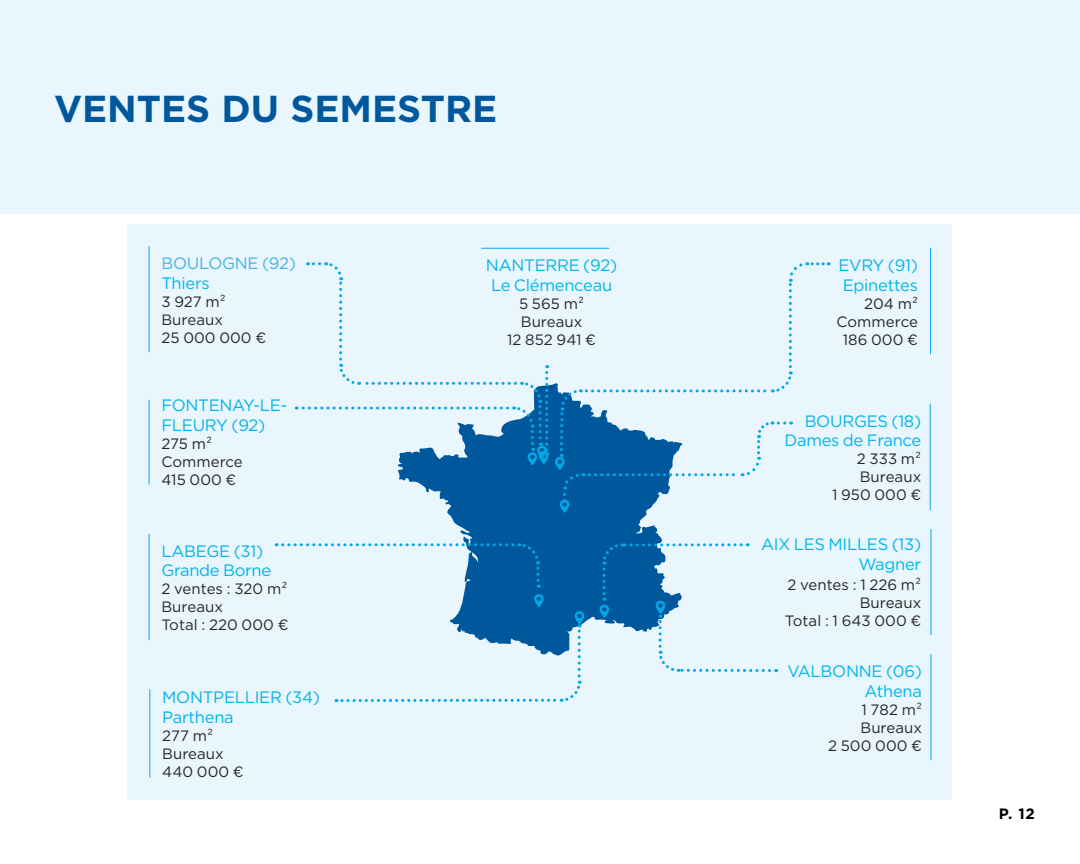
<style>
.page{position:relative;width:1080px;height:864px;background:#fff}
.page>*{position:absolute;margin:0;border:0;box-sizing:border-box;transform-origin:0 0}
.t1{font:700 37.5px "Gotham";color:#00589c}
.t2{font:16.5px/19.8px "Gotham";letter-spacing:-.015em;color:#00b4ec}
.t3{font:16.5px "Gotham";letter-spacing:-.015em;color:#40b3e7}
.t4{font:15px/18px "Gotham";letter-spacing:.005em;color:#262626;text-align:right}
.t5{font:700 15px "Gotham";color:#000}
</style>
<div class="page">
<div style="left:0;top:0;width:1080px;height:214px;background:#eaf6fe"></div>
<div style="left:128px;top:224px;width:824px;height:575px;background:#eaf6fe"></div>
<svg style="left:398px;top:383px;width:269px;height:240px;fill:#00589c"></svg>
<svg style="left:560px;top:500px;width:9px;height:13px"></svg>
<svg style="left:519px;top:542px;width:21px;height:46px"></svg>
<svg style="left:276px;top:543px;width:237px;height:3px"></svg>
<hr style="left:930px;top:404px;width:1px;height:106px;background:#00a8e7">
<hr style="left:931px;top:529px;width:1px;height:106px;background:#00a8e7">
<hr style="left:149px;top:690px;width:1px;height:87px;background:#00a8e7">
<hr style="left:149px;top:246px;width:1px;height:106px;background:#00a8e7">
<hr style="left:149px;top:400px;width:1px;height:84px;background:#00a8e7">
<hr style="left:482px;top:248px;width:127px;height:1px;background:#00a8e7">
<hr style="left:149px;top:534px;width:1px;height:106px;background:#00a8e7">
<svg style="left:336px;top:594px;width:248px;height:108px"></svg>
<svg style="left:555px;top:262px;width:274px;height:232px"></svg>
<hr style="left:930px;top:248px;width:1px;height:106px;background:#00a8e7">
<hr style="left:931px;top:654px;width:1px;height:106px;background:#00a8e7">
<svg style="left:296px;top:262px;width:253px;height:203px"></svg>
<svg style="left:600px;top:542px;width:170px;height:130px"></svg>
<h1 class="t1" style="left:54px;top:84px;width:445px">VENTES DU SEMESTRE</h1>
<p class="t3" style="left:161px;top:252px;width:136px">BOULOGNE (92)</p>
<p class="t2" style="left:161px;top:273px;width:50px">Thiers</p>
<p class="t4" style="left:161px;top:292px;width:106px;text-align:left">3 927 m²<br>Bureaux<br>25 000 000 €</p>
<p class="t2" style="left:161px;top:395px;width:127px">FONTENAY-LE-<br>FLEURY (92)</p>
<p class="t4" style="left:161px;top:435px;width:83px;text-align:left">275 m²<br>Commerce<br>415 000 €</p>
<p class="t2" style="left:161px;top:541px;width:111px">LABEGE (31)<br>Grande Borne</p>
<p class="t4" style="left:161px;top:580px;width:129px;text-align:left">2 ventes : 320 m²<br>Bureaux<br>Total : 220 000 €</p>
<p class="t2" style="left:162px;top:687px;width:159px">MONTPELLIER (34)<br>Parthena</p>
<p class="t4" style="left:162px;top:726px;width:83px;text-align:left">277 m²<br>Bureaux<br>440 000 €</p>
<p class="t2" style="left:486px;top:255px;width:133px;text-align:center">NANTERRE (92)<br>Le Clémenceau</p>
<p class="t4" style="left:507px;top:295px;width:90px;text-align:center">5 565 m²<br>Bureaux<br>12 852 941 €</p>
<p class="t2" style="left:838px;top:255px;width:81px">EVRY (91)<br>Epinettes</p>
<p class="t4" style="left:837px;top:294px;width:83px">204 m²<br>Commerce<br>186 000 €</p>
<p class="t2" style="left:784px;top:411px;width:138px;text-align:right">BOURGES (18)<br>Dames de France</p>
<p class="t4" style="left:832px;top:450px;width:91px">2 333 m²<br>Bureaux<br>1 950 000 €</p>
<p class="t2" style="left:761px;top:534px;width:162px;text-align:right">AIX LES MILLES (13)<br>Wagner</p>
<p class="t4" style="left:785px;top:575px;width:138px">2 ventes : 1 226 m²<br>Bureaux<br>Total : 1 643 000 €</p>
<p class="t2" style="left:787px;top:661px;width:136px;text-align:right">VALBONNE (06)<br>Athena</p>
<p class="t4" style="left:828px;top:700px;width:95px">1 782 m²<br>Bureaux<br>2 500 000 €</p>
<p class="t5" style="left:999px;top:804px;width:38px">P. 12</p>
</div>
